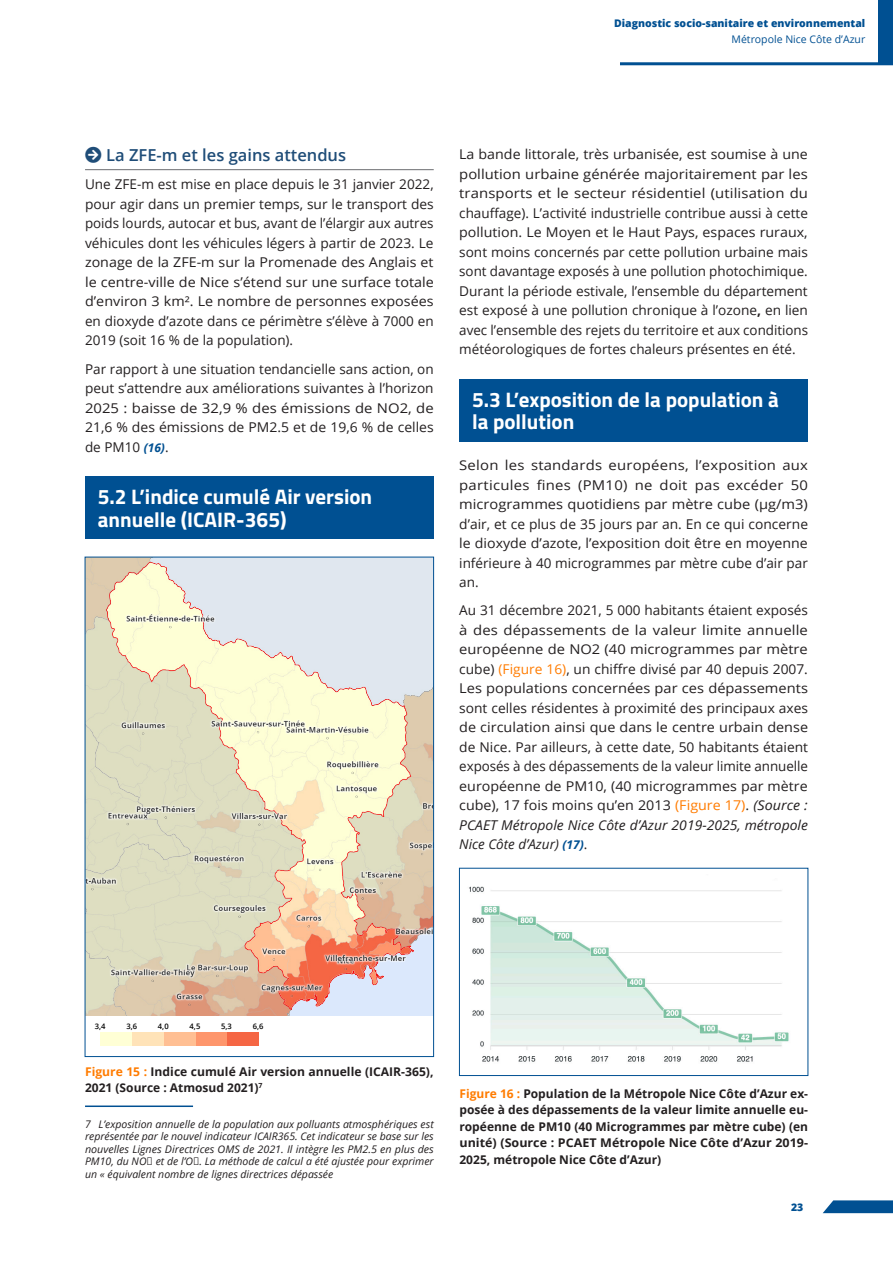
<style>
.page{position:relative;width:893px;height:1263px;background:#fff}
.page>*{position:absolute;margin:0;border:0;box-sizing:border-box;transform-origin:0 0}
.Heading_2{font:700 21px/22.6px "Titillium Web";color:#fff}
.t1{font:600 16.5px "Open Sans";color:#1f4d78}
.t2{font:13.5px/19.5px "Open Sans";color:#231f20;text-align:justify}
.t3{font:13.5px/19.5px "Open Sans";color:#231f20;text-align:justify;scale:1.05 1}
.t4{font:13.5px/19.5px "Open Sans";color:#231f20;text-align:justify;scale:1.1 1}
.t5{font:700 12px/16.5px "Open Sans";color:#231f20}
.Footnote_text{font:italic 10.5px/12.6px "Open Sans";color:#231f20;text-align:justify}
.t6{font:800 10.5px "Open Sans";color:#005092}
.t7{font:10.5px "Open Sans";color:#005092}
.t8{font:600 7.65px "Open Sans";color:#000}
.s1{font-weight:700;font-style:italic;font-size:12px;color:#005092}
.s2{font-weight:700}
.s3{color:#ff7c00}
.s4{font-style:italic}
</style>
<div class="page">
<div style="left:878px;top:0;width:15px;height:64px;background:#005092"></div>
<hr style="left:620px;top:62px;width:273px;height:3px;background:#005092">
<svg style="left:823px;top:1200px;width:70px;height:13px"></svg>
<hr style="left:85px;top:169px;width:349px;height:1px;background:#6c6d70">
<hr style="left:85px;top:1105px;width:108px;height:2px;background:#005092">
<div style="left:85px;top:477px;width:349px;height:62px;background:#005092"></div>
<div style="left:459px;top:379px;width:349px;height:63px;background:#005092"></div>
<img style="left:87px;top:559px;width:345px;height:457px">
<div style="left:100px;top:1032px;width:32px;height:13px;background:#ffffd5"></div>
<div style="left:132px;top:1032px;width:32px;height:13px;background:#ffe3b8"></div>
<div style="left:164px;top:1032px;width:32px;height:13px;background:#ffbf93"></div>
<div style="left:196px;top:1032px;width:31px;height:13px;background:#fe966c"></div>
<div style="left:227px;top:1032px;width:32px;height:13px;background:#f56644"></div>
<img style="left:469px;top:886px;width:320px;height:176px">
<div style="left:459px;top:868px;width:349px;height:208px;border:1px solid #005092"></div>
<p class="t6" style="left:614px;top:15px;width:253px">Diagnostic socio-sanitaire et environnemental</p>
<p class="t7" style="left:732px;top:32px;width:135px">Métropole Nice Côte d’Azur</p>
<p class="t1" style="left:106px;top:144px;width:241px">La ZFE-m et les gains attendus</p>
<p class="t2" style="left:85px;top:174px;width:350px">Une ZFE-m est mise en place depuis le 31 janvier 2022, pour agir dans un premier temps, sur le transport des poids lourds, autocar et bus, avant de l’élargir aux autres véhicules dont les véhicules légers à partir de 2023. Le zonage de la ZFE-m sur la Promenade des Anglais et le centre-ville de Nice s’étend sur une surface totale d’environ 3 km². Le nombre de personnes exposées en dioxyde d’azote dans ce périmètre s’élève à 7000 en 2019 (soit 16 % de la population).</p>
<p class="t2" style="left:85px;top:358px;width:350px">Par rapport à une situation tendancielle sans action, on peut s’attendre aux améliorations suivantes à l’horizon 2025 : baisse de 32,9 % des émissions de NO2, de 21,6 % des émissions de PM2.5 et de 19,6 % de celles de PM10 <span class="s1">(16)</span>.</p>
<p class="Heading_2" style="left:98px;top:484px;width:276px">5.2 L’indice cumulé Air version annuelle (ICAIR-365)</p>
<p class="t3" style="left:459px;top:144px;width:334px">La bande littorale, très urbanisée, est soumise à une pollution urbaine générée majoritairement par les transports et le secteur résidentiel (utilisation du chauffage). L’activité industrielle contribue aussi à cette pollution. Le Moyen et le Haut Pays, espaces ruraux, sont moins concernés par cette pollution urbaine mais sont davantage exposés à une pollution photochimique.<br>Durant la période estivale, l’ensemble du département est exposé à une pollution chronique à l’ozone<span class="s2">,</span> en lien avec l’ensemble des rejets du territoire et aux conditions météorologiques de fortes chaleurs présentes en été.</p>
<p class="Heading_2" style="left:472px;top:387px;width:308px">5.3 L’exposition de la population à la pollution</p>
<p class="t4" style="left:459px;top:455px;width:319px">Selon les standards européens, l’exposition aux particules fines (PM10) ne doit pas excéder 50 microgrammes quotidiens par mètre cube (μg/m3) d’air, et ce plus de 35 jours par an. En ce qui concerne le dioxyde d’azote, l’exposition doit être en moyenne inférieure à 40 microgrammes par mètre cube d’air par an.</p>
<p class="t2" style="left:459px;top:600px;width:350px">Au 31 décembre 2021, 5 000 habitants étaient exposés à des dépassements de la valeur limite annuelle européenne de NO2 (40 microgrammes par mètre cube) <span class="s3">(Figure 16)</span>, un chiffre divisé par 40 depuis 2007.<br>Les populations concernées par ces dépassements sont celles résidentes à proximité des principaux axes de circulation ainsi que dans le centre urbain dense de Nice. Par ailleurs, à cette date, 50 habitants étaient exposés à des dépassements de la valeur limite annuelle européenne de PM10, (40 microgrammes par mètre cube), 17 fois moins qu’en 2013 <span class="s3">(Figure 17)</span>. <span class="s4">(Source :<br>PCAET Métropole Nice Côte d’Azur 2019-2025, métropole Nice Côte d’Azur)</span> <span class="s1">(17)</span>.</p>
<p class="t8" style="left:95px;top:1021px;width:12px">3,4</p>
<p class="t8" style="left:126px;top:1021px;width:12px">3,6</p>
<p class="t8" style="left:158px;top:1021px;width:12px">4,0</p>
<p class="t8" style="left:190px;top:1021px;width:12px">4,5</p>
<p class="t8" style="left:221px;top:1021px;width:12px">5,3</p>
<p class="t8" style="left:253px;top:1021px;width:12px">6,6</p>
<p class="t5" style="left:85px;top:1063px;width:350px"><span class="s3">Figure 15 :</span> Indice cumulé Air version annuelle (ICAIR-365),<br>2021 (Source : Atmosud 2021)<sup>7</sup></p>
<p class="Footnote_text" style="left:85px;top:1117px;width:350px">7 L’exposition annuelle de la population aux polluants atmosphériques est représentée par le nouvel indicateur ICAIR365. Cet indicateur se base sur les nouvelles Lignes Directrices OMS de 2021. Il intègre les PM2.5 en plus des PM10, du NO₂ et de l’O₃ . La méthode de calcul a été ajustée pour exprimer un « équivalent nombre de lignes directrices dépassée</p>
<p class="t5" style="left:459px;top:1085px;width:350px;text-align:justify"><span class="s3">Figure 16 :</span> Population de la Métropole Nice Côte d’Azur ex&shy;posée à des dépassements de la valeur limite annuelle eu&shy;ropéenne de PM10 (40 Microgrammes par mètre cube) (en unité) (Source : PCAET Métropole Nice Côte d’Azur 2019- 2025, métropole Nice Côte d’Azur)</p>
<p class="t6" style="left:791px;top:1199px;width:14px">23</p>
</div>
